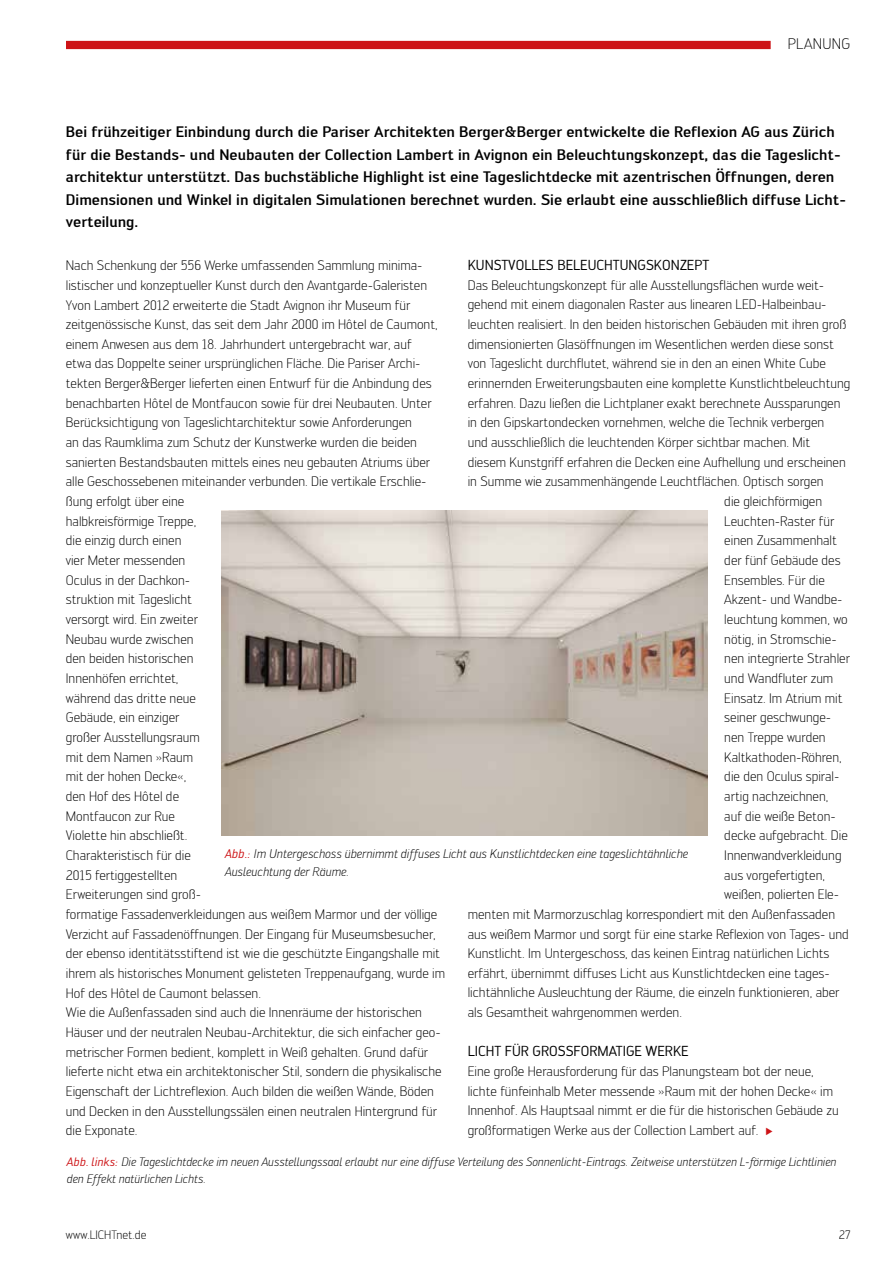
<style>
.page{position:relative;width:893px;height:1263px;background:#fff}
.page>*{position:absolute;margin:0;border:0;box-sizing:border-box;transform-origin:0 0}
.t1{font:500 15px/22.5px "Engel";color:#000}
.t2{font:300 15px "Engel";letter-spacing:.02em;color:#000}
.t3{font:14.25px "Engel";color:#000}
.t4{font:300 13.5px/19.6px "Engel";color:#000}
.t5{font:italic 300 12.3px/17.4px "Engel";color:#000}
.t6{font:italic 300 12px/16.8px "Engel";color:#000}
.t7{font:300 12px "Engel";color:#000}
.s1{font-weight:400;color:#cd1316}
</style>
<div class="page">
<div style="left:0;top:41px;width:771px;height:8px;background:#cd1316"></div>
<div style="left:0;top:11px;width:66px;height:83px;background:#fff"></div>
<img style="left:222px;top:511px;width:485px;height:324px">
<p class="t2" style="left:788px;top:35px;width:64px">Planung</p>
<p class="t1" style="left:66px;top:121px;width:782px">Bei frühzeitiger Einbindung durch die Pariser Architekten Berger&amp;Berger entwickelte die Reflexion AG aus Zürich für die Bestands- und Neubauten der Collection Lambert in Avignon ein Beleuchtungskonzept, das die Tageslicht&shy;architektur unterstützt. Das buchstäbliche Highlight ist eine Tageslichtdecke mit azentrischen Öffnungen, deren Dimensionen und Winkel in digitalen Simulationen berechnet wurden. Sie erlaubt eine ausschließlich diffuse Licht&shy;verteilung.</p>
<p class="t3" style="left:468px;top:257px;width:235px">KUNSTVOLLES BELEUCHTUNGSKONZEPT</p>
<p class="t4" style="left:468px;top:275px;width:358px">Das Beleuchtungskonzept für alle Ausstellungsflächen wurde weit-</p>
<p class="t4" style="left:468px;top:295px;width:360px">gehend mit einem diagonalen Raster aus linearen LED-Halbeinbau-</p>
<p class="t4" style="left:468px;top:315px;width:380px">leuchten realisiert. In den beiden historischen Gebäuden mit ihren groß</p>
<p class="t4" style="left:468px;top:334px;width:368px">dimensionierten Glasöffnungen im Wesentlichen werden diese sonst</p>
<p class="t4" style="left:468px;top:354px;width:360px">von Tageslicht durchflutet, während sie in den an einen White Cube</p>
<p class="t4" style="left:468px;top:374px;width:384px">erinnernden Erweiterungsbauten eine komplette Kunstlichtbeleuchtung</p>
<p class="t4" style="left:468px;top:393px;width:374px">erfahren. Dazu ließen die Lichtplaner exakt berechnete Aussparungen</p>
<p class="t4" style="left:468px;top:413px;width:358px">in den Gipskartondecken vornehmen, welche die Technik verbergen</p>
<p class="t4" style="left:468px;top:433px;width:344px">und ausschließlich die leuchtenden Körper sichtbar machen. Mit</p>
<p class="t4" style="left:468px;top:452px;width:380px">diesem Kunstgriff erfahren die Decken eine Aufhellung und erscheinen</p>
<p class="t4" style="left:468px;top:472px;width:357px">in Summe wie zusammenhängende Leuchtflächen. Optisch sorgen</p>
<p class="t4" style="left:724px;top:491px;width:99px">die gleichförmigen</p>
<p class="t4" style="left:724px;top:511px;width:111px">Leuchten-Raster für</p>
<p class="t4" style="left:724px;top:531px;width:114px">einen Zusammenhalt</p>
<p class="t4" style="left:724px;top:550px;width:118px">der fünf Gebäude des</p>
<p class="t4" style="left:724px;top:570px;width:102px">Ensembles. Für die</p>
<p class="t4" style="left:724px;top:590px;width:120px">Akzent- und Wandbe-</p>
<p class="t4" style="left:724px;top:609px;width:125px">leuchtung kommen, wo</p>
<p class="t4" style="left:724px;top:629px;width:114px">nötig, in Stromschie-</p>
<p class="t4" style="left:724px;top:649px;width:127px">nen integrierte Strahler</p>
<p class="t4" style="left:724px;top:668px;width:111px">und Wandfluter zum</p>
<p class="t4" style="left:724px;top:688px;width:120px">Einsatz. Im Atrium mit</p>
<p class="t4" style="left:724px;top:708px;width:108px">seiner geschwunge-</p>
<p class="t4" style="left:724px;top:727px;width:103px">nen Treppe wurden</p>
<p class="t4" style="left:724px;top:747px;width:119px">Kaltkathoden-Röhren,</p>
<p class="t4" style="left:724px;top:767px;width:117px">die den Oculus spiral-</p>
<p class="t4" style="left:724px;top:786px;width:106px">artig nachzeichnen,</p>
<p class="t4" style="left:724px;top:806px;width:113px">auf die weiße Beton-</p>
<p class="t4" style="left:724px;top:826px;width:125px">decke aufgebracht. Die</p>
<p class="t4" style="left:724px;top:845px;width:119px">Innenwandverkleidung</p>
<p class="t4" style="left:724px;top:865px;width:102px">aus vorgefertigten,</p>
<p class="t4" style="left:724px;top:885px;width:116px">weißen, polierten Ele-</p>
<p class="t4" style="left:468px;top:904px;width:369px">menten mit Marmorzuschlag korrespondiert mit den Außenfassaden</p>
<p class="t4" style="left:468px;top:924px;width:383px">aus weißem Marmor und sorgt für eine starke Reflexion von Tages- und</p>
<p class="t4" style="left:468px;top:944px;width:363px">Kunstlicht. Im Untergeschoss, das keinen Eintrag natürlichen Lichts</p>
<p class="t4" style="left:468px;top:963px;width:363px">erfährt, übernimmt diffuses Licht aus Kunstlichtdecken eine tages-</p>
<p class="t4" style="left:468px;top:983px;width:373px">lichtähnliche Ausleuchtung der Räume, die einzeln funktionieren, aber</p>
<p class="t4" style="left:468px;top:1002px;width:216px">als Gesamtheit wahrgenommen werden.</p>
<p class="t3" style="left:468px;top:1043px;width:19px">LICHT</p>
<p class="t3" style="left:505px;top:1043px;width:185px">FÜ R GROSSFORMATIGE WERKE</p>
<p class="t4" style="left:468px;top:1061px;width:372px">Eine große Herausforderung für das Planungsteam bot der neue, lichte fünfeinhalb Meter messende »Raum mit der hohen Decke« im Innenhof. Als Hauptsaal nimmt er die für die historischen Gebäude zu großformatigen Werke aus der Collection Lambert auf.</p>
<p class="t6" style="left:67px;top:1153px;width:771px"><span class="s1">Abb. links:</span> Die Tageslichtdecke im neuen Ausstellungssaal erlaubt nur eine diffuse Verteilung des Sonnenlicht-Eintrags. Zeitweise unterstützen L-förmige Lichtlinien den Effekt natürlichen Lichts.</p>
<p class="t4" style="left:66px;top:256px;width:381px">Nach Schenkung der 556 Werke umfassenden Sammlung minima&shy;listischer und konzeptueller Kunst durch den Avantgarde-Galeristen Yvon Lambert 2012 erweiterte die Stadt Avignon ihr Museum für zeitgenössische Kunst, das seit dem Jahr 2000 im Hôtel de Caumont, einem Anwesen aus dem 18. Jahrhundert untergebracht war, auf<br>etwa das Doppelte seiner ursprünglichen Fläche. Die Pariser Archi&shy;tekten Berger&amp;Berger lieferten einen Entwurf für die Anbindung des benachbarten Hôtel de Montfaucon sowie für drei Neubauten. Unter Berücksichtigung von Tageslichtarchitektur sowie Anforderungen<br>an das Raumklima zum Schutz der Kunstwerke wurden die beiden sanierten Bestandsbauten mittels eines neu gebauten Atriums über alle Geschossebenen miteinander verbunden. Die vertikale Erschlie&shy;ßung erfolgt über eine<br>halbkreisförmige Treppe,<br>die einzig durch einen<br>vier Meter messenden<br>Oculus in der Dachkon-<br>struktion mit Tageslicht<br>versorgt wird. Ein zweiter<br>Neubau wurde zwischen<br>den beiden historischen<br>Innenhöfen errichtet,<br>während das dritte neue<br>Gebäude, ein einziger<br>großer Ausstellungsraum<br>mit dem Namen »Raum<br>mit der hohen Decke«,<br>den Hof des Hôtel de<br>Montfaucon zur Rue<br>Violette hin abschließt.<br>Charakteristisch für die<br>2015 fertiggestellten<br>Erweiterungen sind groß-<br>formatige Fassadenverkleidungen aus weißem Marmor und der völlige Verzicht auf Fassadenöffnungen. Der Eingang für Museumsbesucher, der ebenso identitätsstiftend ist wie die geschützte Eingangshalle mit ihrem als historisches Monument gelisteten Treppenaufgang, wurde im Hof des Hôtel de Caumont belassen.<br>Wie die Außenfassaden sind auch die Innenräume der historischen Häuser und der neutralen Neubau-Architektur, die sich einfacher geo&shy;metrischer Formen bedient, komplett in Weiß gehalten. Grund dafür lieferte nicht etwa ein architektonischer Stil, sondern die physikalische Eigenschaft der Lichtreflexion. Auch bilden die weißen Wände, Böden und Decken in den Ausstellungssälen einen neutralen Hintergrund für die Exponate.</p>
<p class="t5" style="left:225px;top:845px;width:465px"><span class="s1">Abb.:</span> Im Untergeschoss übernimmt diffuses Licht aus Kunstlichtdecken eine tageslichtähnliche<br>Ausleuchtung der Räume.</p>
<p class="t7" style="left:66px;top:1227px;width:82px">www.lichtnet.de</p>
<p class="t7" style="left:839px;top:1227px;width:13px">27</p>
</div>
